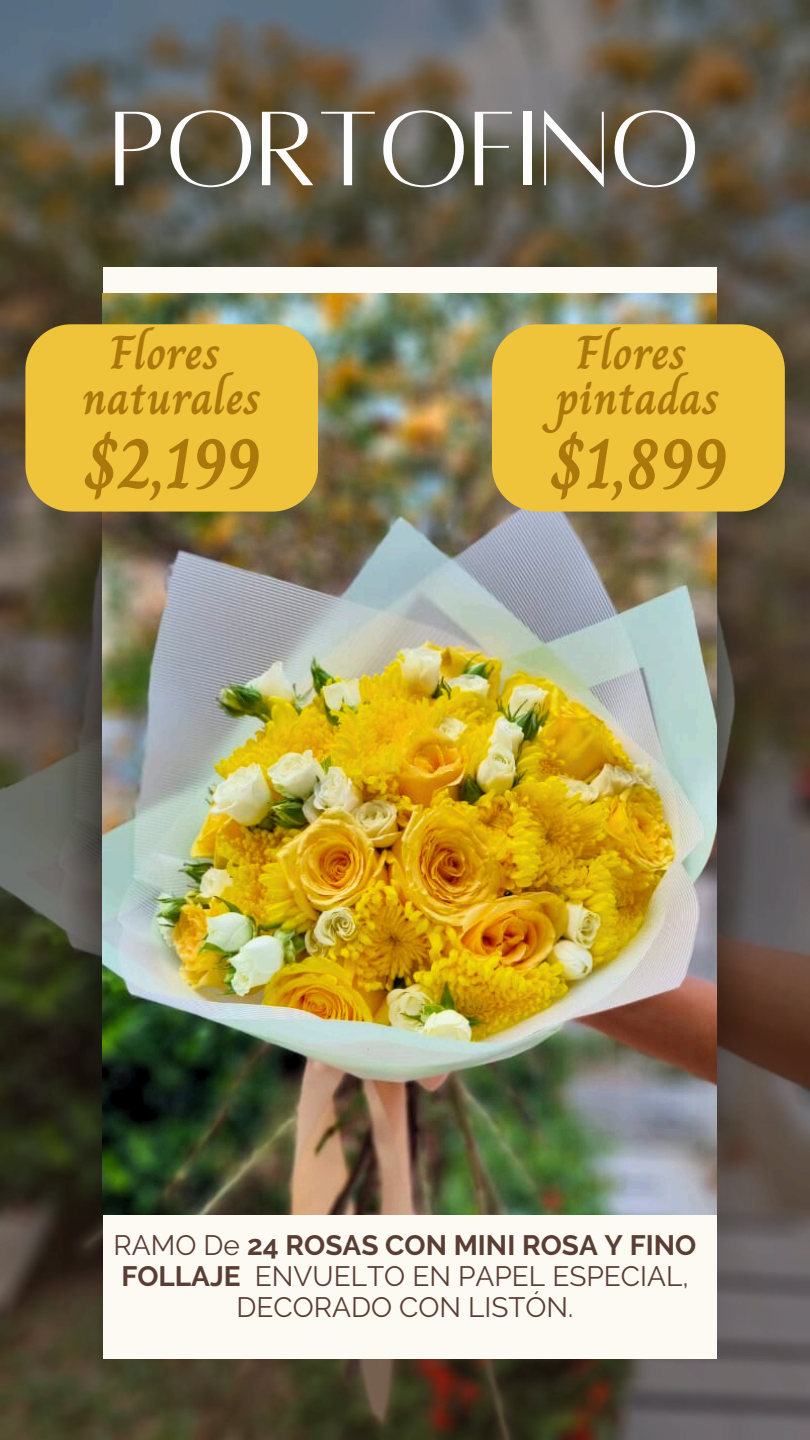
<style>
.page{position:relative;width:810px;height:1440px;background:#fff}
.page>*{position:absolute;margin:0;border:0;box-sizing:border-box;transform-origin:0 0}
.t1{font:116.9px "Alta regular";color:#fcfcfc}
.t2{font:700 71px "Charm";color:#ab780b}
.t3{font:700 48px/45px "Charm";color:#ab780b;text-align:center}
.t4{font:28px/30.8px "Raleway";color:#593e34;text-align:center}
.s1{font-weight:700}
</style>
<div class="page">
<img style="left:0;top:0;width:810px;height:1440px">
<img style="left:52px;top:267px;width:51px;height:1092px">
<img style="left:716px;top:279px;width:41px;height:1080px">
<div style="left:103px;top:267px;width:613px;height:1092px;background:#fdf9f3"></div>
<img style="left:103px;top:294px;width:613px;height:920px">
<div style="left:25px;top:324px;width:293px;height:188px;background:#efc33a;border-radius:46px"></div>
<div style="left:492px;top:324px;width:293px;height:188px;background:#efc33a;border-radius:46px"></div>
<h1 class="t1" style="left:110px;top:92px;width:592px">PORTOFINO</h1>
<p class="t3" style="left:82px;top:330px;width:181px">Flores naturales</p>
<p class="t3" style="left:557px;top:330px;width:165px">Flores pintadas</p>
<h3 class="t2" style="left:551px;top:410px;width:177px">$1,899</h3>
<p class="t2" style="left:85px;top:410px;width:176px">$2,199</p>
<p class="t4" style="left:114px;top:1230px;width:584px">RAMO De <span class="s1">24 ROSAS CON MINI ROSA Y FINO<br>FOLLAJE</span> ENVUELTO EN PAPEL ESPECIAL,<br>DECORADO CON LISTÓN.</p>
</div>
